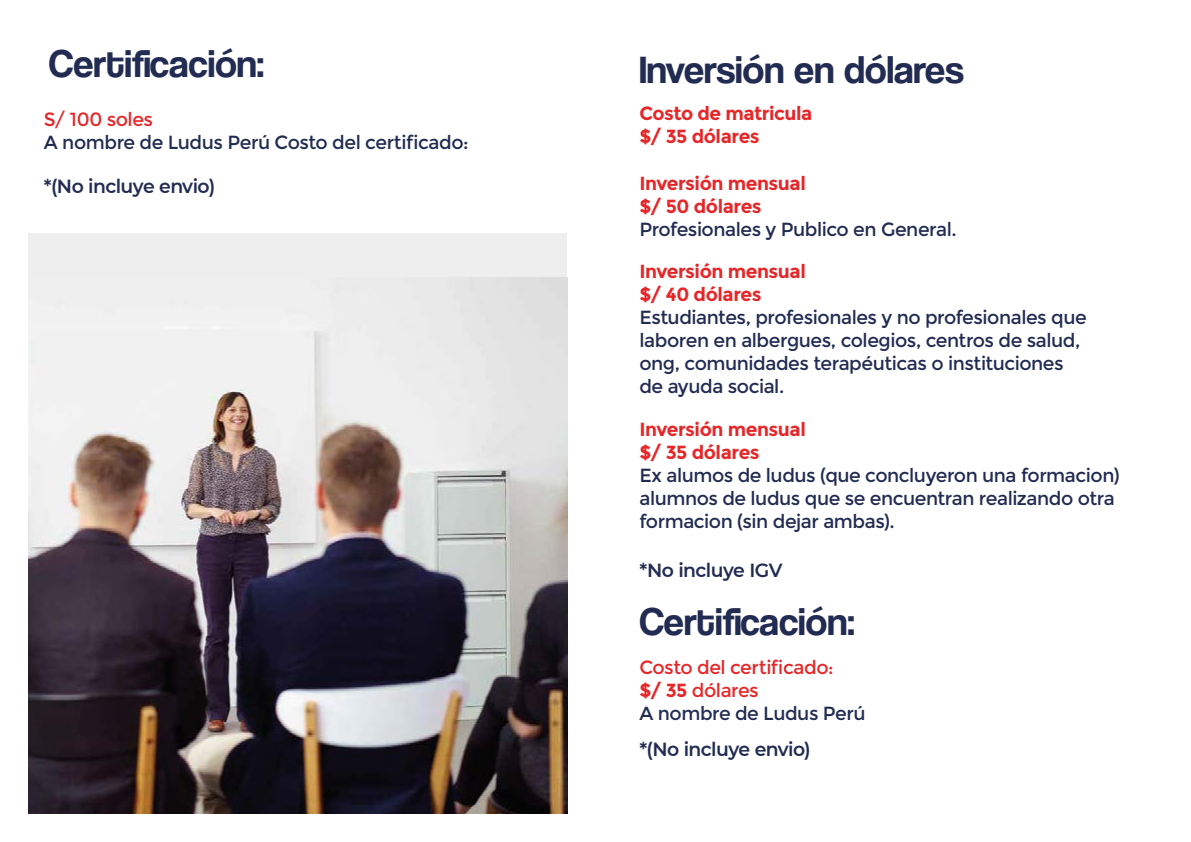
<style>
.page{position:relative;width:1191px;height:842px;background:#fff}
.page>*{position:absolute;margin:0;border:0;box-sizing:border-box;transform-origin:0 0}
.t1{font:40px "Coolvetica Rg";color:#222b52}
.t2{font:19px/23px "Montserrat";letter-spacing:-.025em;color:#222b52}
.t3{font:700 19px/23px "Montserrat";letter-spacing:-.025em;color:#e62729}
.t4{font:19px/23px "Montserrat";letter-spacing:-.025em;color:#e62729}
.t5{font:600 19px "Montserrat";letter-spacing:-.03em;color:#222b52}
.s1{font-weight:700}
.s2{color:#222b52}
</style>
<div class="page">
<div style="left:28px;top:233px;width:539px;height:581px;background:#efeeee"></div>
<img style="left:28px;top:277px;width:539px;height:537px">
<h1 class="t1" style="left:49px;top:40px;width:216px">Certificación:</h1>
<p class="t4" style="left:44px;top:108px;width:111px">S/ 100 soles</p>
<p class="t2" style="left:44px;top:131px;width:426px">A nombre de Ludus Perú Costo del certificado:</p>
<p class="t5" style="left:44px;top:173px;width:173px">*(No incluye envio)</p>
<h1 class="t1" style="left:639px;top:46px;width:326px">Inversión en dólares</h1>
<p class="t3" style="left:639px;top:102px;width:174px">Costo de matricula $/ 35 dólares</p>
<p class="t3" style="left:639px;top:171px;width:168px">Inversión mensual $/ 50 dólares</p>
<p class="t2" style="left:639px;top:218px;width:319px">Profesionales y Publico en General.</p>
<p class="t3" style="left:639px;top:260px;width:168px">Inversión mensual $/ 40 dólares</p>
<p class="t2" style="left:639px;top:306px;width:449px">Estudiantes, profesionales y no profesionales que laboren en albergues, colegios, centros de salud, ong, comunidades terapéuticas o instituciones de ayuda social.</p>
<p class="t3" style="left:639px;top:418px;width:168px">Inversión mensual $/ 35 dólares</p>
<p class="t2" style="left:639px;top:464px;width:482px">Ex alumos de ludus (que concluyeron una formacion) alumnos de ludus que se encuentran realizando otra formacion (sin dejar ambas).</p>
<p class="t5" style="left:639px;top:557px;width:145px">*No incluye IGV</p>
<h1 class="t1" style="left:639px;top:598px;width:216px">Certificación:</h1>
<p class="t4" style="left:639px;top:656px;width:228px">Costo del certificado:<br><span class="s1">$/ 35</span> dólares<br><span class="s2">A nombre de Ludus Perú</span></p>
<p class="t5" style="left:639px;top:735px;width:173px">*(No incluye envio)</p>
</div>
